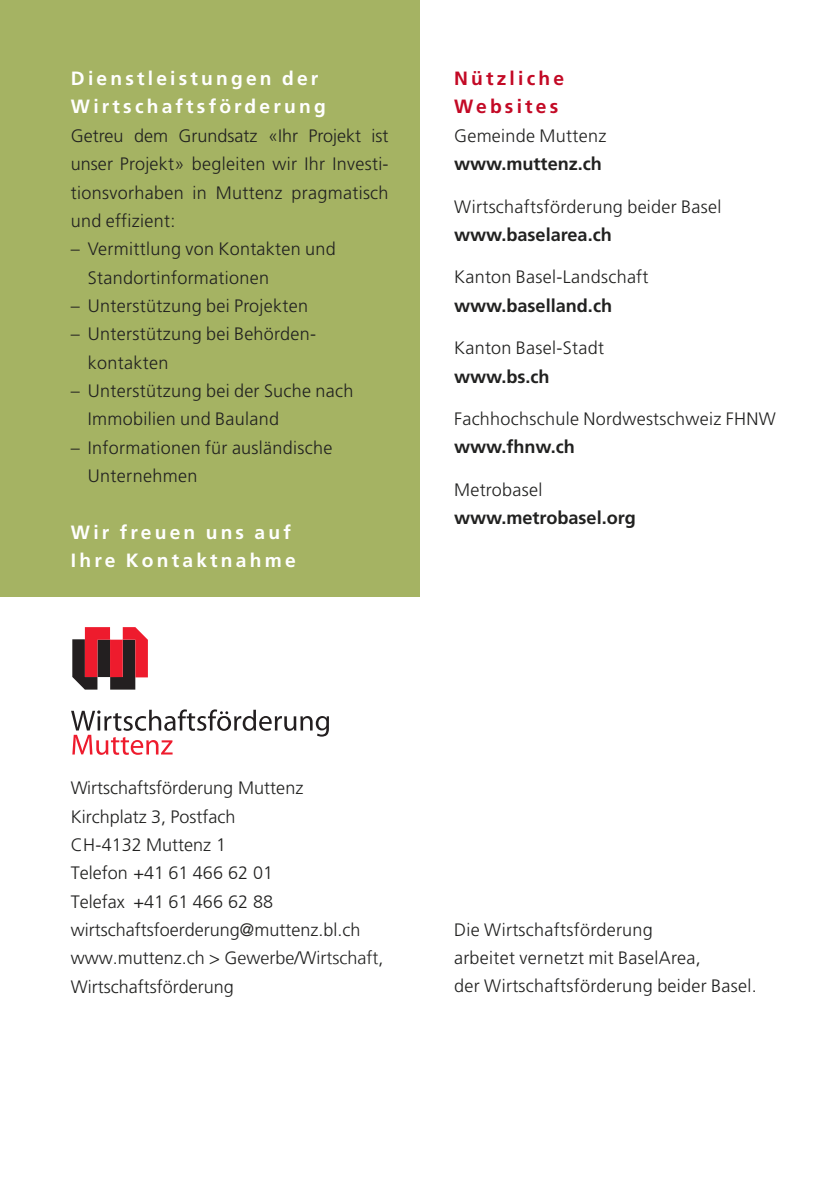
<style>
.page{position:relative;width:840px;height:1191px;background:#fff}
.page>*{position:absolute;margin:0;border:0;box-sizing:border-box;transform-origin:0 0}
.t1{font:700 19.2px/28.4px "Frutiger LT";letter-spacing:.165em;color:#fff}
.t2{font:700 19.2px/28.4px "Frutiger LT";letter-spacing:.165em;color:#c30925}
.t3{font:700 18.2px "Frutiger LT";color:#212120}
.t4{font:300 18px/28.4px "Frutiger LT";letter-spacing:.015em;color:#212120}
</style>
<div class="page">
<div style="left:0;top:0;width:420px;height:596px;background:#a5b363"></div>
<svg style="left:72px;top:627px;width:76px;height:62px"></svg>
<svg style="left:71px;top:709px;width:258px;height:46px"></svg>
<p class="t1" style="left:71px;top:66px;width:256px">Dienstleistungen der<br>Wirtschaftsförderung</p>
<p class="t4" style="left:71px;top:123px;width:319px;text-align:justify">Getreu dem Grundsatz «Ihr Projekt ist unser Projekt» begleiten wir Ihr Investi&shy;tionsvorhaben in Muttenz pragmatisch und effizient:</p>
<p class="t4" style="left:88px;top:236px;width:249px;text-indent:-17px">– Vermittlung von Kontakten und<br>Standortinformationen</p>
<p class="t4" style="left:71px;top:293px;width:238px">– Unterstützung bei Projekten</p>
<p class="t4" style="left:88px;top:321px;width:229px;text-indent:-17px">– Unterstützung bei Behörden&shy;kontakten</p>
<p class="t4" style="left:88px;top:378px;width:267px;text-indent:-17px">– Unterstützung bei der Suche nach<br>Immobilien und Bauland</p>
<p class="t4" style="left:88px;top:435px;width:246px;text-indent:-17px">– Informationen für ausländische<br>Unternehmen</p>
<p class="t1" style="left:71px;top:519px;width:226px">Wir freuen uns auf<br>Ihre Kontaktnahme</p>
<p class="t2" style="left:454px;top:66px;width:111px">Nützliche<br>Websites</p>
<p class="t4" style="left:454px;top:123px;width:154px">Gemeinde Muttenz</p>
<p class="t3" style="left:454px;top:156px;width:149px">www.muttenz.ch</p>
<p class="t4" style="left:454px;top:193px;width:269px">Wirtschaftsförderung beider Basel</p>
<p class="t3" style="left:454px;top:227px;width:159px">www.baselarea.ch</p>
<p class="t4" style="left:454px;top:264px;width:196px">Kanton Basel-Landschaft</p>
<p class="t3" style="left:454px;top:298px;width:159px">www.baselland.ch</p>
<p class="t4" style="left:454px;top:335px;width:151px">Kanton Basel-Stadt</p>
<p class="t3" style="left:454px;top:369px;width:97px">www.bs.ch</p>
<p class="t4" style="left:454px;top:406px;width:323px">Fachhochschule Nordwestschweiz FHNW</p>
<p class="t3" style="left:454px;top:440px;width:122px">www.fhnw.ch</p>
<p class="t4" style="left:454px;top:477px;width:90px">Metrobasel</p>
<p class="t3" style="left:454px;top:510px;width:183px">www.metrobasel.org</p>
<p class="t4" style="left:71px;top:775px;width:314px">Wirtschaftsförderung Muttenz<br>Kirchplatz 3, Postfach<br>CH-4132 Muttenz 1<br>Telefon +41 61 466 62 01<br>Telefax +41 61 466 62 88 wirtschaftsfoerderung@muttenz.bl.ch www.muttenz.ch &gt; Gewerbe/Wirtschaft,<br>Wirtschaftsförderung</p>
<p class="t4" style="left:454px;top:916px;width:304px">Die Wirtschaftsförderung<br>arbeitet vernetzt mit BaselArea,<br>der Wirtschaftsförderung beider Basel.</p>
</div>
